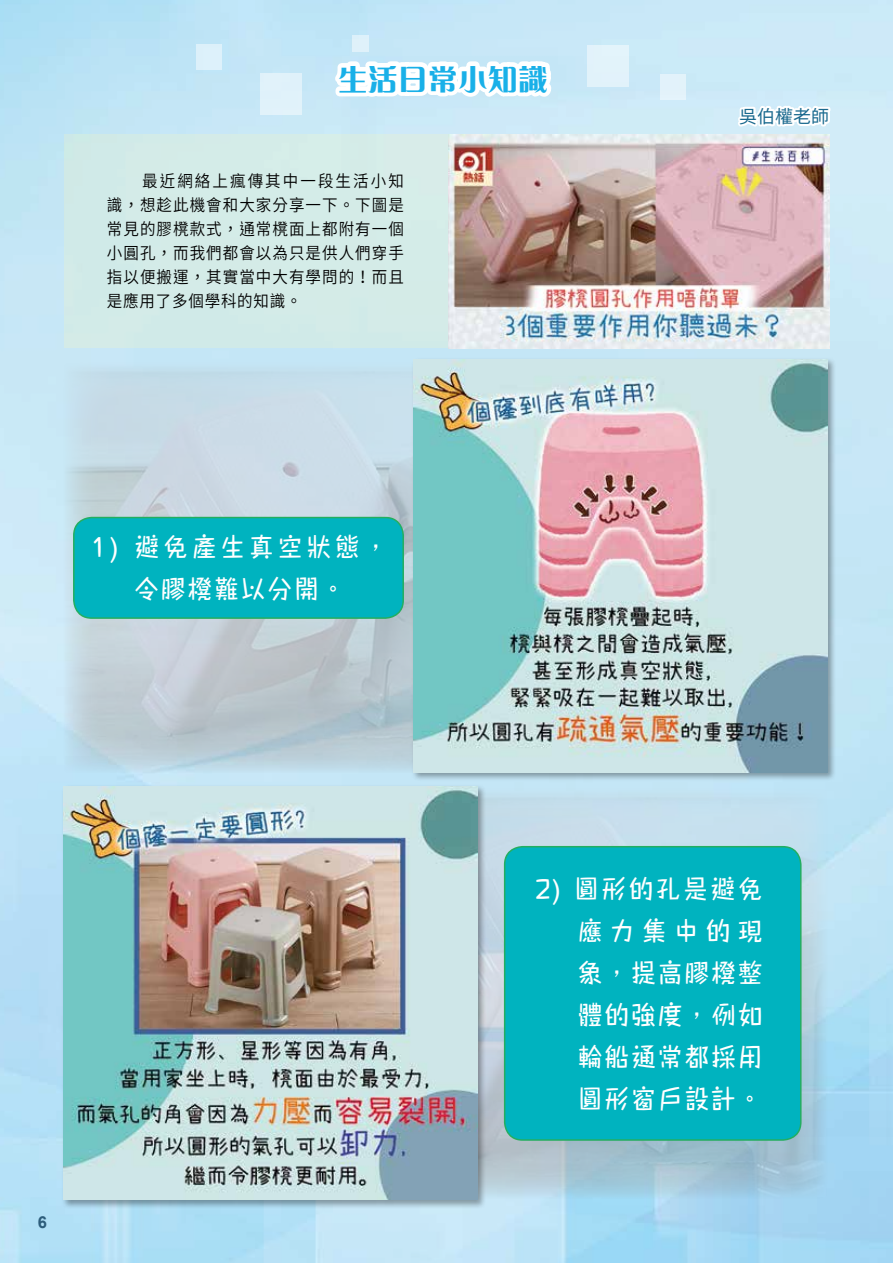
<style>
.page{position:relative;width:893px;height:1263px;background:#fff}
.page>*{position:absolute;margin:0;border:0;box-sizing:border-box;transform-origin:0 0}
.t1{font:800 30px "M Ellan HK";color:#19b0e8}
.t2{font:500 27px/42px "M Comic HK";letter-spacing:.05em;color:#fff;text-align:justify;scale:.94 1}
.t3{font:500 27px/42px "M Comic HK";letter-spacing:.13em;color:#fff;text-align:center;scale:.94 1}
.t4{font:18px "Noto Sans CJ Ktc";color:#1a698e}
.t5{font:600 16.5px/24px "Noto Sans CJ Ktc";letter-spacing:.065em;color:#000;text-align:justify;scale:.94 1}
.t6{font:700 16.5px "Arial";color:#2d5d7b}
</style>
<div class="page">
<img style="left:64px;top:363px;width:348px;height:410px">
<img style="left:486px;top:788px;width:341px;height:410px">
<div style="left:65px;top:135px;width:390px;height:213px;background:#d4ebe8"></div>
<div style="left:74px;top:517px;width:329px;height:101px;background:#00b3bf;border-radius:18px"></div>
<div style="left:73px;top:517px;width:331px;height:102px;border:2px solid #24ae60;border-radius:18px"></div>
<div style="left:505px;top:847px;width:296px;height:293px;background:#00b3bf;border-radius:18px"></div>
<div style="left:504px;top:846px;width:297px;height:295px;border:2px solid #24ae60;border-radius:18px"></div>
<img style="left:449px;top:134px;width:380px;height:214px">
<div style="left:412px;top:357px;width:424px;height:425px;background:#000;opacity:.35"></div>
<img style="left:414px;top:359px;width:413px;height:414px">
<div style="left:62px;top:784px;width:424px;height:425px;background:#000;opacity:.35"></div>
<img style="left:64px;top:786px;width:413px;height:414px">
<svg style="left:329px;top:28px;width:229px;height:209px"></svg>
<svg style="left:732px;top:85px;width:101px;height:45px"></svg>
<div style="left:260px;top:73px;width:42px;height:42px;background:#e0f2fa"></div>
<div style="left:197px;top:45px;width:25px;height:25px;background:#ddf1fb"></div>
<div style="left:587px;top:45px;width:41px;height:42px;background:#e2f3fa"></div>
<div style="left:660px;top:74px;width:26px;height:25px;background:#e2f2fb"></div>
<div style="left:352px;top:35px;width:16px;height:16px;background:#dff1fa"></div>
<h1 class="t1" style="left:338px;top:58px;width:211px">生活日常小知識</h1>
<p class="t5" style="left:107px;top:170px;width:317px;text-indent:35px">最近網絡上瘋傳其中一段生活小知識，想趁此機會和大家分享一下。下圖是常見的膠櫈款式，通常櫈面上都附有一個小圓孔，而我們都會以為只是供人們穿手指以便搬運，其實當中大有學問的！而且是應用了多個學科的知識。</p>
<h2 class="t3" style="left:92px;top:524px;width:317px">1) 避免產生真空狀態，令膠櫈難以分開。</h2>
<p class="t4" style="left:739px;top:106px;width:91px">吳伯權老師</p>
<p class="t6" style="left:38px;top:1210px;width:11px">6</p>
<h2 class="t2" style="left:577px;top:866px;width:199px;text-indent:-42px">2) 圓形的孔是避免應力集中的現象，提高膠櫈整體的強度，例如輪船通常都採用圓形窗戶設計。</h2>
</div>
